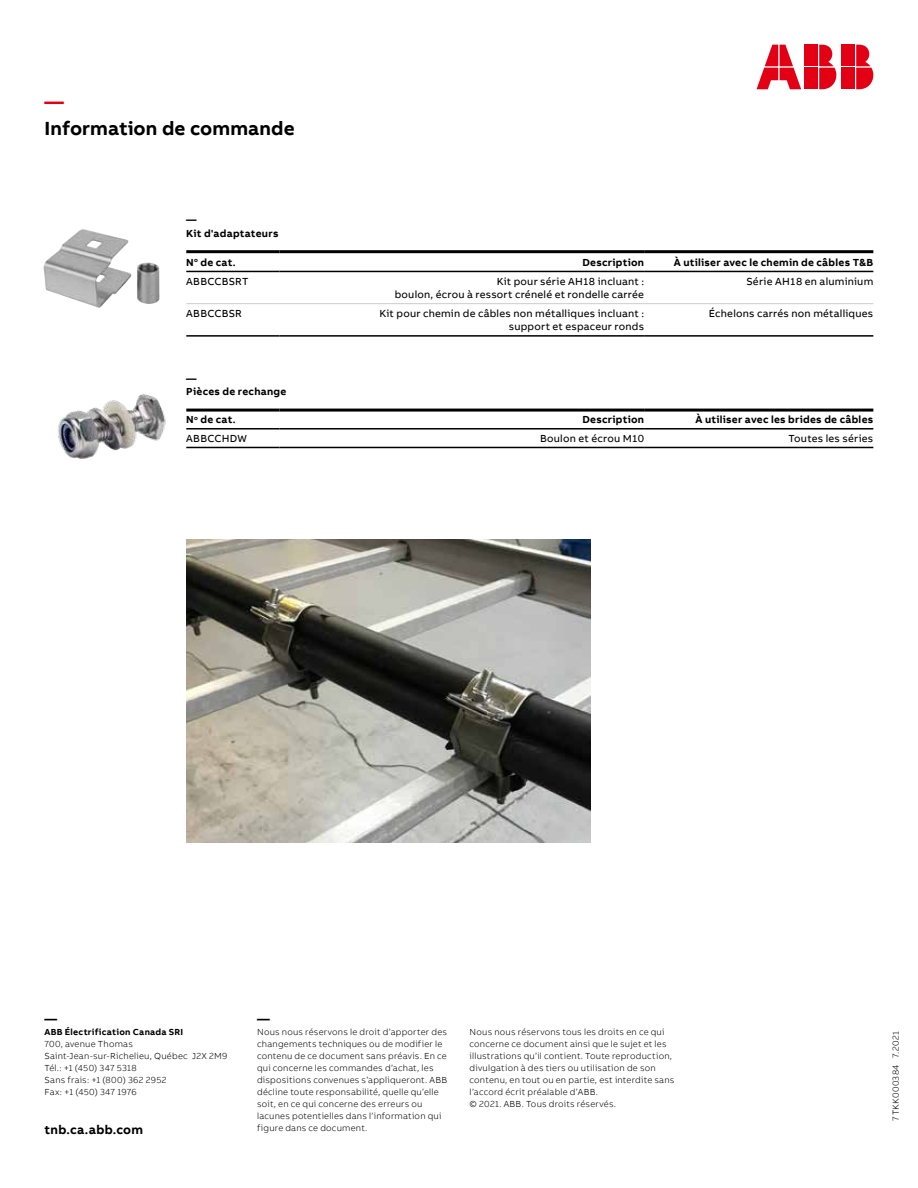
<style>
.page{position:relative;width:918px;height:1188px;background:#fff}
.page>*{position:absolute;margin:0;border:0;box-sizing:border-box;transform-origin:0 0}
.t1{font:700 19.5px "AB Bvoice";letter-spacing:.005em;color:#000}
.t2{font:700 19.5px "AB Bvoice";color:#e30015}
.t3{font:700 12.75px "AB Bvoice";letter-spacing:.02em;color:#000}
.t4{font:10.5px/13.5px "AB Bvoice";letter-spacing:.02em;color:#000;text-align:right}
.t5{font:700 10.5px/13.5px "AB Bvoice";letter-spacing:.025em;color:#000}
.t6{font:300 9px/12px "AB Bvoice";letter-spacing:.025em;color:#000}
.t7{font:700 9px "AB Bvoice";letter-spacing:.03em;color:#000}
</style>
<div class="page">
<img style="left:43px;top:229px;width:117px;height:79px">
<img style="left:186px;top:540px;width:404px;height:302px">
<img style="left:58px;top:393px;width:108px;height:66px">
<div style="left:842px;top:45px;width:13px;height:21px;background:#e30015"></div>
<div style="left:842px;top:68px;width:13px;height:21px;background:#e30015"></div>
<svg style="left:856px;top:45px;width:17px;height:44px"></svg>
<svg style="left:757px;top:45px;width:44px;height:44px"></svg>
<div style="left:805px;top:45px;width:13px;height:21px;background:#e30015"></div>
<div style="left:805px;top:68px;width:13px;height:21px;background:#e30015"></div>
<svg style="left:819px;top:45px;width:17px;height:44px"></svg>
<hr style="left:186px;top:250px;width:93px;height:3px;background:#000">
<hr style="left:279px;top:250px;width:365px;height:3px;background:#000">
<hr style="left:644px;top:250px;width:229px;height:3px;background:#000">
<hr style="left:186px;top:271px;width:93px;height:1px;background:#000">
<hr style="left:279px;top:271px;width:365px;height:1px;background:#000">
<hr style="left:644px;top:271px;width:229px;height:1px;background:#000">
<hr style="left:186px;top:335px;width:93px;height:2px;background:#000">
<hr style="left:279px;top:335px;width:365px;height:2px;background:#000">
<hr style="left:644px;top:335px;width:229px;height:2px;background:#000">
<hr style="left:186px;top:303px;width:93px;height:1px;background:#cfcbcc">
<hr style="left:279px;top:303px;width:365px;height:1px;background:#cfcbcc">
<hr style="left:644px;top:303px;width:229px;height:1px;background:#cfcbcc">
<hr style="left:186px;top:409px;width:93px;height:3px;background:#000">
<hr style="left:279px;top:409px;width:365px;height:3px;background:#000">
<hr style="left:644px;top:409px;width:229px;height:3px;background:#000">
<hr style="left:186px;top:428px;width:93px;height:2px;background:#000">
<hr style="left:279px;top:428px;width:365px;height:2px;background:#000">
<hr style="left:644px;top:428px;width:229px;height:2px;background:#000">
<hr style="left:186px;top:447px;width:93px;height:1px;background:#000">
<hr style="left:279px;top:447px;width:365px;height:1px;background:#000">
<hr style="left:644px;top:447px;width:229px;height:1px;background:#000">
<h1 class="t2" style="left:45px;top:89px;width:21px">—</h1>
<h1 class="t1" style="left:45px;top:116px;width:252px">Information de commande</h1>
<p class="t5" style="left:186px;top:213px;width:94px">—<br>Kit d'adaptateurs</p>
<p class="t5" style="left:186px;top:256px;width:51px">N<sup>o</sup> de cat.</p>
<p class="t5" style="left:582px;top:256px;width:63px">Description</p>
<p class="t5" style="left:674px;top:256px;width:201px">À utiliser avec le chemin de câbles T&amp;B</p>
<p class="t4" style="left:186px;top:274px;width:64px">ABBCCBSRT</p>
<p class="t4" style="left:395px;top:274px;width:251px">Kit pour série AH18 incluant :<br>boulon, écrou à ressort crénelé et rondelle carrée</p>
<p class="t4" style="left:746px;top:274px;width:128px">Série AH18 en aluminium</p>
<p class="t4" style="left:186px;top:307px;width:57px">ABBCCBSR</p>
<p class="t4" style="left:379px;top:307px;width:266px">Kit pour chemin de câbles non métalliques incluant : support et espaceur ronds</p>
<p class="t4" style="left:709px;top:307px;width:166px">Échelons carrés non métalliques</p>
<p class="t5" style="left:186px;top:371px;width:102px">—<br>Pièces de rechange</p>
<p class="t5" style="left:186px;top:413px;width:51px">N<sup>o</sup> de cat.</p>
<p class="t5" style="left:582px;top:413px;width:63px">Description</p>
<p class="t5" style="left:696px;top:413px;width:179px">À utiliser avec les brides de câbles</p>
<p class="t4" style="left:186px;top:432px;width:62px">ABBCCHDW</p>
<p class="t4" style="left:540px;top:432px;width:105px">Boulon et écrou M10</p>
<p class="t4" style="left:788px;top:432px;width:86px">Toutes les séries</p>
<h2 class="t3" style="left:45px;top:1010px;width:14px">—</h2>
<p class="t7" style="left:45px;top:1026px;width:140px">ABB Électrification Canada SRI</p>
<p class="t6" style="left:45px;top:1038px;width:184px">700, avenue Thomas<br>Saint-Jean-sur-Richelieu, Québec J2X 2M9<br>Tél.: +1 (450) 347 5318<br>Sans frais: +1 (800) 362 2952<br>Fax: +1 (450) 347 1976</p>
<h2 class="t3" style="left:45px;top:1121px;width:100px">tnb.ca.abb.com</h2>
<h2 class="t3" style="left:257px;top:1011px;width:14px">—</h2>
<p class="t6" style="left:257px;top:1026px;width:192px">Nous nous réservons le droit d’apporter des changements techniques ou de modifier le contenu de ce document sans préavis. En ce qui concerne les commandes d’achat, les dispositions convenues s’appliqueront. ABB décline toute responsabilité, quelle qu’elle soit, en ce qui concerne des erreurs ou lacunes potentielles dans l’information qui figure dans ce document.</p>
<p class="t6" style="left:470px;top:1026px;width:206px">Nous nous réservons tous les droits en ce qui concerne ce document ainsi que le sujet et les illustrations qu’il contient. Toute reproduction, divulgation à des tiers ou utilisation de son contenu, en tout ou en partie, est interdite sans l’accord écrit préalable d’ABB.<br>© 2021. ABB. Tous droits réservés.</p>
<p class="t6" style="left:890px;top:1121px;width:91px;rotate:-90deg">7TKK000384 7.2021</p>
</div>
